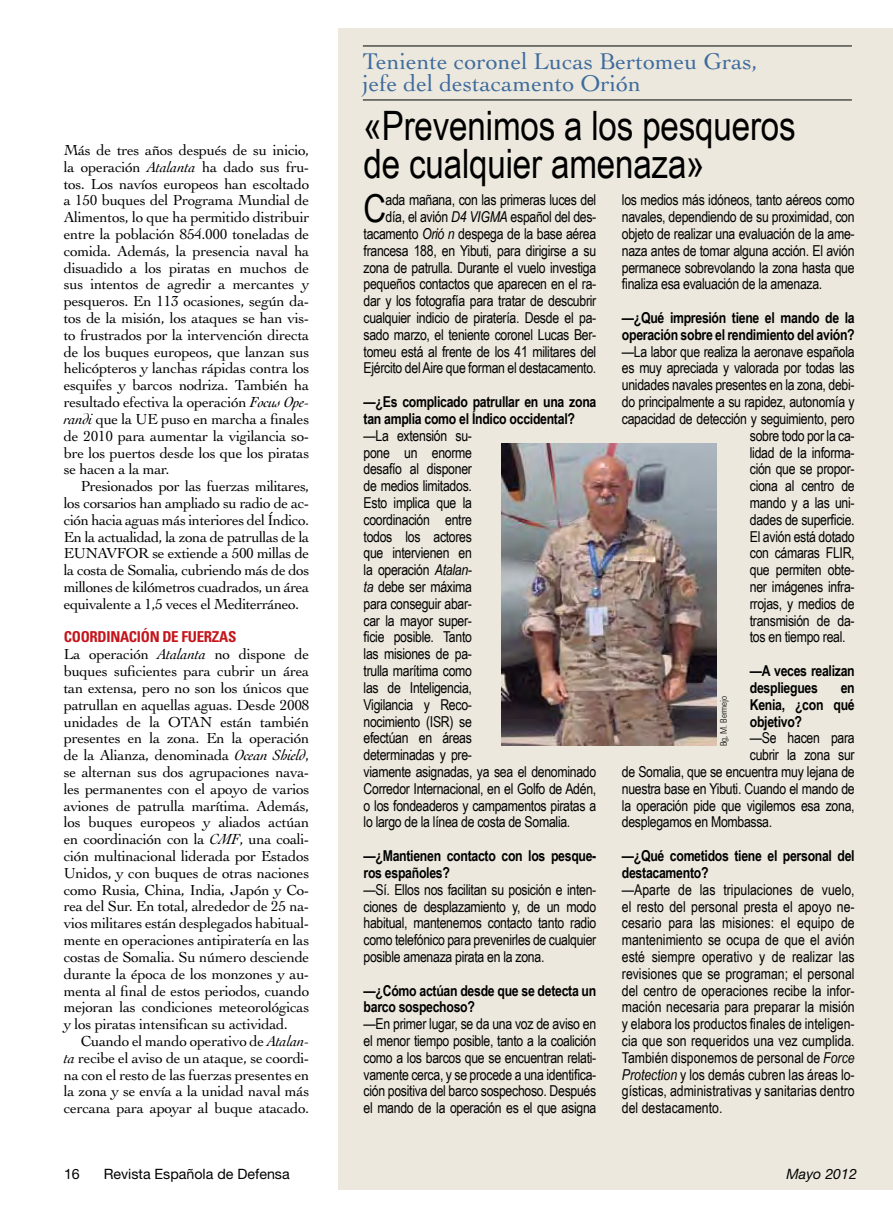
<style>
.page{position:relative;width:893px;height:1217px;background:#fff}
.page>*{position:absolute;margin:0;border:0;box-sizing:border-box;transform-origin:0 0}
.t1{font:40.5px/37.5px "Arial Narrow";letter-spacing:-.005em;color:#000}
.t2{font:38.4px "Arial Narrow";color:#000}
.t3{font:24px/22.5px "Cochin";color:#3e6b9d}
.t4{font:15.3px/16.8px "Cochin";letter-spacing:-.02em;color:#000;text-align:justify}
.t5{font:15px/16.8px "Arial Narrow";letter-spacing:-.02em;color:#000;text-align:justify}
.t6{font:700 15px/16.8px "Arial Narrow";letter-spacing:-.02em;color:#000}
.t7{font:700 condensed 15px "Univers";letter-spacing:-.02em;color:#c4161c}
.t8{font:14.25px "Helvetica Neue";color:#000}
.t9{font:italic 14.25px "Helvetica Neue";color:#000}
.t10{font:300 condensed 9px "Univers";letter-spacing:-.005em;color:#000}
.s1{font-style:italic}
</style>
<div class="page">
<div style="left:339px;top:28px;width:554px;height:1160px;background:#ece8dd"></div>
<hr style="left:363px;top:46px;width:489px;height:1px;background:#000">
<hr style="left:363px;top:100px;width:489px;height:1px;background:#000">
<img style="left:502px;top:444px;width:214px;height:301px">
<p class="t4" style="left:64px;top:141px;width:247px">Más de tres años después de su inicio, la operación <span class="s1">Atalanta</span> ha dado sus fru&shy;tos. Los navíos europeos han escoltado a 150 buques del Programa Mundial de Alimentos, lo que ha permitido distribuir entre la población 854.000 toneladas de comida. Además, la presencia naval ha disuadido a los piratas en muchos de sus intentos de agredir a mercantes y pesqueros. En 113 ocasiones, según da&shy;tos de la misión, los ataques se han vis&shy;to frustrados por la intervención directa de los buques europeos, que lanzan sus helicópteros y lanchas rápidas contra los esquifes y barcos nodriza. También ha resultado efectiva la operación <span class="s1">Focus Ope&shy;randi</span> que la UE puso en marcha a finales de 2010 para aumentar la vigilancia so&shy;bre los puertos desde los que los piratas se hacen a la mar.</p>
<p class="t4" style="left:64px;top:477px;width:247px;text-indent:17px">Presionados por las fuerzas militares, los corsarios han ampliado su radio de ac&shy;ción hacia aguas más interiores del Índico.<br>En la actualidad, la zona de patrullas de la EUN</p>
<p class="t4" style="left:64px;top:545px;width:247px;text-indent:34px">AVFOR se extiende a 500 millas de la costa de Somalia, cubriendo más de dos millones de kilómetros cuadrados, un área equivalente a 1,5 veces el Mediterráneo.</p>
<p class="t7" style="left:64px;top:627px;width:174px">COORDINACIÓN DE FUERZAS</p>
<p class="t4" style="left:64px;top:645px;width:247px">La operación <span class="s1">Atalanta</span> no dispone de buques suficientes para cubrir un área tan extensa, pero no son los únicos que patrullan en aquellas aguas. Desde 2008 unidades de la OTAN están también presentes en la zona. En la operación de la Alianza, denominada <span class="s1">Ocean Shield</span>, se alternan sus dos agrupaciones nava&shy;les permanentes con el apoyo de varios aviones de patrulla marítima. Además, los buques europeos y aliados actúan en coordinación con la <span class="s1">CMF</span>, una coali&shy;ción multinacional liderada por Estados Unidos, y con buques de otras naciones como Rusia, China, India, Japón y Co&shy;rea del Sur. En total, alrededor de 25 na&shy;vios militares están desplegados habitual&shy;mente en operaciones antipiratería en las costas de Somalia. Su número desciende durante la época de los monzones y au&shy;menta al final de estos periodos, cuando mejoran las condiciones meteorológicas y los piratas intensifican su actividad.</p>
<p class="t4" style="left:64px;top:1032px;width:247px;text-indent:17px">Cuando el mando operativo de <span class="s1">Atalan&shy;ta</span> recibe el aviso de un ataque, se coordi&shy;na con el resto de las fuerzas presentes en la zona y se envía a la unidad naval más cercana para apoyar al buque atacado.</p>
<p class="t8" style="left:64px;top:1164px;width:17px">16</p>
<p class="t8" style="left:104px;top:1164px;width:188px">Revista Española de Defensa</p>
<h3 class="t3" style="left:362px;top:50px;width:397px">Teniente coronel Lucas Bertomeu Gras, jefe del destacamento Orión</h3>
<h1 class="t1" style="left:364px;top:106px;width:434px">«Prevenimos a los pesqueros de cualquier amenaza»</h1>
<h2 class="t2" style="left:364px;top:180px;width:24px">C</h2>
<p class="t5" style="left:364px;top:191px;width:234px;text-align:right">ada mañana, con las primeras luces del día, el avión <span class="s1">D4 VIGMA</span> español del des&shy;tacamento <span class="s1">Orió n</span> despega de la base aérea francesa 188, en Yibuti, para dirigirse a su zona de patrulla. Durante el vuelo investiga pequeños contactos que aparecen en el ra&shy;dar y los fotografía para tratar de descubrir cualquier indicio de piratería. Desde el pa&shy;sado marzo, el teniente coronel Lucas Ber&shy;tomeu está al frente de los 41 militares del Ejército del Aire que forman el destacamento.</p>
<p class="t6" style="left:364px;top:392px;width:234px">—¿Es complicado patrullar en una zona tan amplia como el Índico occidental?</p>
<p class="t5" style="left:364px;top:426px;width:234px;text-align:left">—La extensión su-<br>pone un enorme<br>desafío al disponer<br>de medios limitados.<br>Esto implica que la<br>coordinación entre<br>todos los actores<br>que intervienen en<br>la operación <span class="s1">Atalan-<br>ta</span> debe ser máxima<br>para conseguir abar-<br>car la mayor super-<br>ficie posible. Tanto<br>las misiones de pa-<br>trulla marítima como<br>las de Inteligencia,<br>Vigilancia y Reco-<br>nocimiento (ISR) se<br>efectúan en áreas<br>determinadas y pre-<br>viamente asignadas, ya sea el denominado<br>Corredor Internacional, en el Golfo de Adén, o los fondeaderos y campamentos piratas a lo largo de la línea de costa de Somalia.</p>
<p class="t6" style="left:364px;top:846px;width:234px">—¿Mantienen contacto con los pesque&shy;ros españoles?</p>
<p class="t5" style="left:364px;top:880px;width:234px">—Sí. Ellos nos facilitan su posición e inten&shy;ciones de desplazamiento y, de un modo habitual, mantenemos contacto tanto radio como telefónico para prevenirles de cualquier posible amenaza pirata en la zona.</p>
<p class="t6" style="left:364px;top:980px;width:234px">—¿Cómo actúan desde que se detecta un barco sospechoso?</p>
<p class="t5" style="left:364px;top:1014px;width:234px">—En primer lugar, se da una voz de aviso en el menor tiempo posible, tanto a la coalición como a los barcos que se encuentran relati&shy;vamente cerca, y se procede a una identifica&shy;ción positiva del barco sospechoso. Después el mando de la operación es el que asigna</p>
<p class="t5" style="left:622px;top:191px;width:234px">los medios más idóneos, tanto aéreos como navales, dependiendo de su proximidad, con objeto de realizar una evaluación de la ame&shy;naza antes de tomar alguna acción. El avión permanece sobrevolando la zona hasta que finaliza esa evaluación de la amenaza.</p>
<p class="t6" style="left:622px;top:308px;width:234px">—¿Qué impresión tiene el mando de la operación sobre el rendimiento del avión?</p>
<p class="t5" style="left:622px;top:342px;width:234px">—La labor que realiza la aeronave española</p>
<p class="t5" style="left:622px;top:359px;width:234px">es muy apreciada y valorada por todas las</p>
<p class="t5" style="left:622px;top:376px;width:234px">unidades navales presentes en la zona, debi-</p>
<p class="t5" style="left:622px;top:393px;width:234px">do principalmente a su rapidez, autonomía y</p>
<p class="t5" style="left:622px;top:409px;width:234px">capacidad de detección y seguimiento, pero</p>
<p class="t5" style="left:750px;top:426px;width:106px">sobre todo por la ca-</p>
<p class="t5" style="left:750px;top:443px;width:106px">lidad de la informa-</p>
<p class="t5" style="left:750px;top:460px;width:106px">ción que se propor-</p>
<p class="t5" style="left:750px;top:477px;width:106px">ciona al centro de</p>
<p class="t5" style="left:750px;top:493px;width:106px">mando y a las uni-</p>
<p class="t5" style="left:750px;top:510px;width:106px">dades de superficie.</p>
<p class="t5" style="left:750px;top:527px;width:106px">El avión está dotado</p>
<p class="t5" style="left:750px;top:544px;width:106px">con cámaras FLIR,</p>
<p class="t5" style="left:750px;top:561px;width:106px">que permiten obte-</p>
<p class="t5" style="left:750px;top:577px;width:106px">ner imágenes infra-</p>
<p class="t5" style="left:750px;top:594px;width:106px">rrojas, y medios de</p>
<p class="t5" style="left:750px;top:611px;width:106px">transmisión de da-</p>
<p class="t5" style="left:750px;top:628px;width:97px">tos en tiempo real.</p>
<p class="t6" style="left:750px;top:661px;width:106px">—A veces realizan despliegues</p>
<p class="t6" style="left:750px;top:678px;width:106px;text-align:justify;text-indent:91px">en Kenia, ¿con qué objetivo?</p>
<p class="t5" style="left:750px;top:729px;width:106px">—Se hacen para</p>
<p class="t5" style="left:750px;top:745px;width:106px">cubrir la zona sur</p>
<p class="t5" style="left:622px;top:762px;width:234px">de Somalia, que se encuentra muy lejana de</p>
<p class="t5" style="left:622px;top:779px;width:234px">nuestra base en Yibuti. Cuando el mando de</p>
<p class="t5" style="left:622px;top:796px;width:234px">la operación pide que vigilemos esa zona,</p>
<p class="t5" style="left:622px;top:813px;width:152px">desplegamos en Mombassa.</p>
<p class="t6" style="left:622px;top:846px;width:234px">—¿Qué cometidos tiene el personal del destacamento?</p>
<p class="t5" style="left:622px;top:880px;width:234px">—Aparte de las tripulaciones de vuelo, el resto del personal presta el apoyo ne&shy;cesario para las misiones: el equipo de mantenimiento se ocupa de que el avión esté siempre operativo y de realizar las revisiones que se programan; el personal del centro de operaciones recibe la infor&shy;mación necesaria para preparar la misión y elabora los productos finales de inteligen&shy;cia que son requeridos una vez cumplida.<br>También disponemos de personal de <span class="s1">Force Protection</span> y los demás cubren las áreas lo&shy;gísticas, administrativas y sanitarias dentro del destacamento.</p>
<p class="t10" style="left:718px;top:745px;width:51px;rotate:-90deg">Bg, M. Bermejo</p>
<p class="t9" style="left:787px;top:1164px;width:72px">Mayo 2012</p>
</div>
